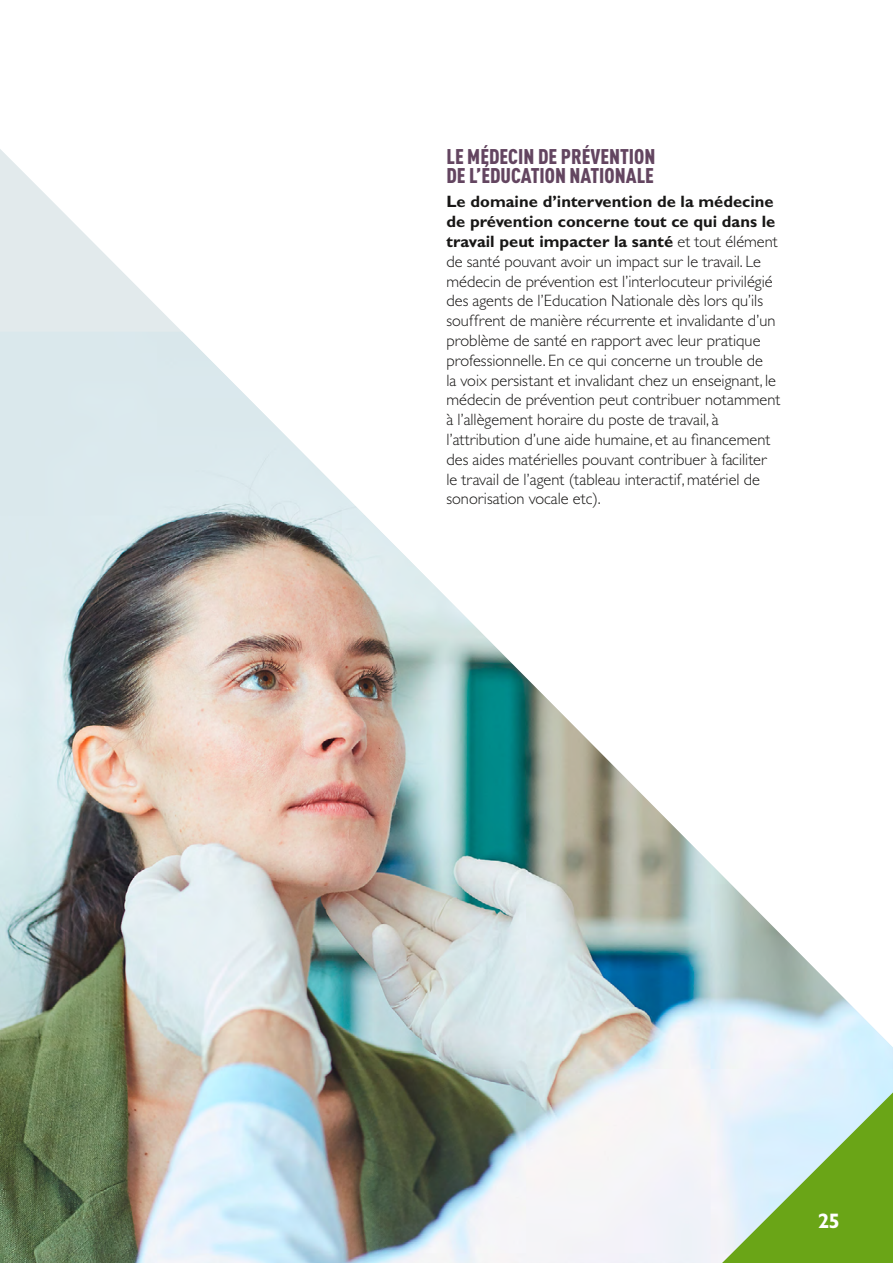
<style>
.page{position:relative;width:893px;height:1263px;background:#fff}
.page>*{position:absolute;margin:0;border:0;box-sizing:border-box;transform-origin:0 0}
.t1{font:900 condensed 21px/19.5px "MGEN Din Pro";color:#634560}
.t2{font:700 21px "Mgen Gill Sans MT Pro";color:#fff}
.t3{font:300 16.5px/19.8px "Mgen Gill Sans MT Pro";color:#181716}
.s1{font-weight:700}
</style>
<div class="page">
<svg style="left:0;top:149px;width:182px;height:183px;fill:#e2eaec"></svg>
<img style="left:0;top:332px;width:893px;height:931px">
<svg style="left:722px;top:1092px;width:171px;height:171px;background:#a3ca8a"></svg>
<p class="t1" style="left:446px;top:145px;width:210px">LE MÉDECIN DE PRÉVENTION<br>DE L’ÉDUCATION NATIONALE</p>
<p class="t3" style="left:446px;top:192px;width:336px"><span class="s1">Le domaine d’intervention de la médecine de prévention concerne tout ce qui dans le travail peut impacter la santé</span> et tout élément de santé pouvant avoir un impact sur le travail. Le médecin de prévention est l’interlocuteur privilégié des agents de l’Education Nationale dès lors qu’ils souffrent de manière récurrente et invalidante d’un problème de santé en rapport avec leur pratique professionnelle. En ce qui concerne un trouble de<br>la voix persistant et invalidant chez un enseignant, le médecin de prévention peut contribuer notamment à l’allègement horaire du poste de travail, à l’attribution d’une aide humaine, et au financement des aides matérielles pouvant contribuer à faciliter le travail de l’agent (tableau interactif, matériel de sonorisation vocale etc).</p>
<p class="t2" style="left:818px;top:1208px;width:24px">25</p>
</div>
